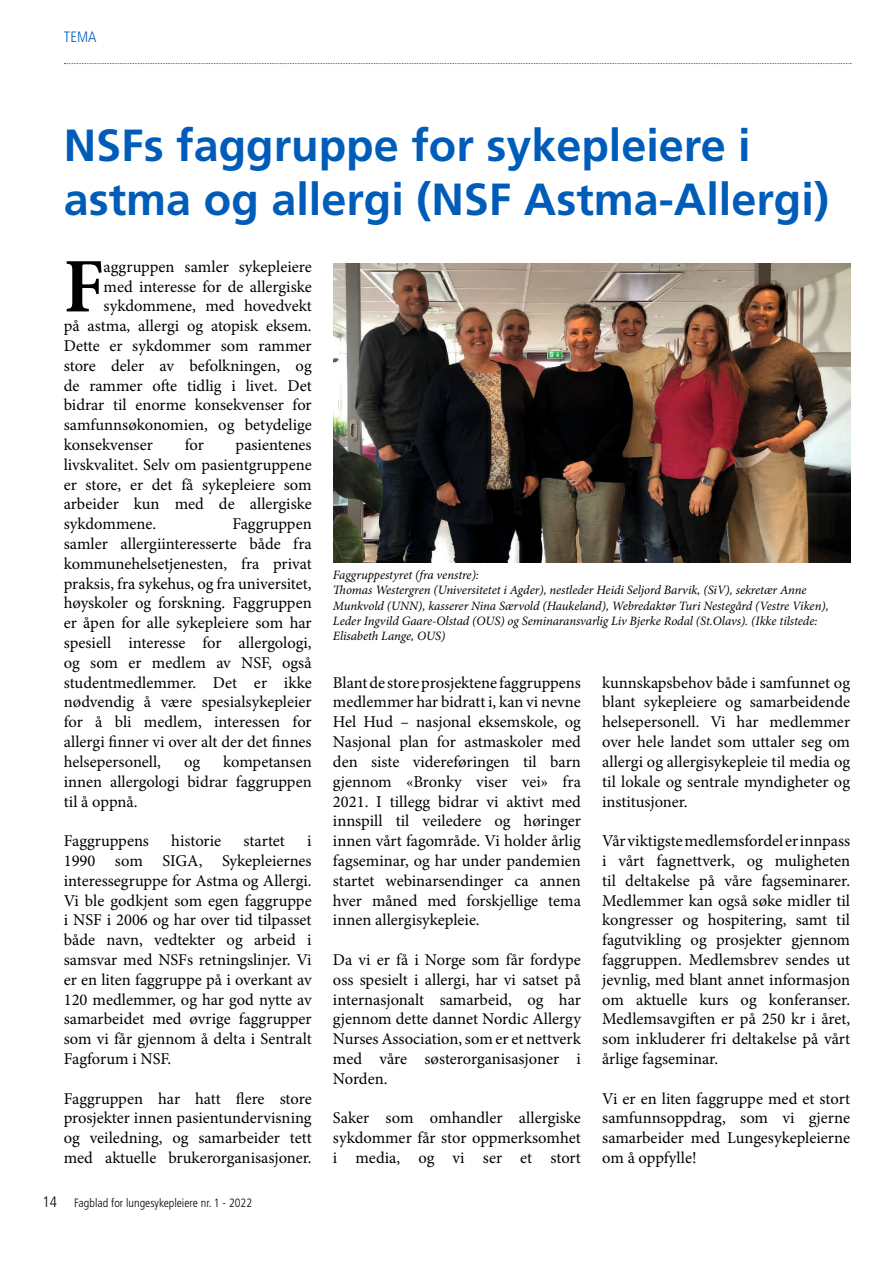
<style>
.page{position:relative;width:893px;height:1263px;background:#fff}
.page>*{position:absolute;margin:0;border:0;box-sizing:border-box;transform-origin:0 0}
.t1{font:700 condensed 78.15px "Minion Pro";color:#000}
.t2{font:700 45px/54px "Frutiger LT Std";color:#005cb9}
.t3{font:16.5px/19.8px "Minion Pro";color:#000;text-align:justify}
.t4{font:300 condensed 15px "Frutiger LT Std";color:#005cb9}
.t5{font:300 condensed 15px "Frutiger LT Std";color:#000}
.t6{font:italic 12.75px/15.3px "Minion Pro";letter-spacing:-.005em;color:#000}
.t7{font:300 condensed 12px "Frutiger LT Std";color:#000}
</style>
<div class="page">
<svg style="left:64px;top:63px;width:787px;height:1px"></svg>
<img style="left:333px;top:264px;width:517px;height:298px">
<p class="t4" style="left:64px;top:28px;width:34px">TEMA</p>
<h2 class="t2" style="left:64px;top:119px;width:767px">NSFs faggruppe for sykepleiere i astma og allergi (NSF Astma-Allergi)</h2>
<h1 class="t1" style="left:64px;top:233px;width:41px">F</h1>
<p class="t3" style="left:104px;top:257px;width:210px">aggruppen samler sykepleiere</p>
<p class="t3" style="left:104px;top:277px;width:210px">med interesse for de allergiske</p>
<p class="t3" style="left:104px;top:296px;width:210px">sykdommene, med hovedvekt</p>
<p class="t3" style="left:64px;top:316px;width:249px">på astma, allergi og atopisk eksem.</p>
<p class="t3" style="left:64px;top:336px;width:249px">Dette er sykdommer som rammer</p>
<p class="t3" style="left:64px;top:356px;width:249px">store deler av befolkningen, og</p>
<p class="t3" style="left:64px;top:376px;width:249px">de rammer ofte tidlig i livet. Det</p>
<p class="t3" style="left:64px;top:395px;width:249px">bidrar til enorme konsekvenser for</p>
<p class="t3" style="left:64px;top:415px;width:249px">samfunnsøkonomien, og betydelige</p>
<p class="t3" style="left:64px;top:435px;width:91px">konsekvenser</p>
<p class="t3" style="left:185px;top:435px;width:21px">for</p>
<p class="t3" style="left:64px;top:435px;width:249px;text-indent:172px">pasientenes livskvalitet. Selv om pasientgruppene er store, er det få sykepleiere som arbeider kun med de allergiske sykdommene.</p>
<p class="t3" style="left:64px;top:514px;width:249px;text-indent:169px">Faggruppen samler allergiinteresserte både fra kommunehelsetjenesten, fra privat praksis, fra sykehus, og fra universitet, høyskoler og forskning. Faggruppen er åpen for alle sykepleiere som har spesiell interesse for allergologi, og som er medlem av NSF, også studentmedlemmer. Det er ikke nødvendig å være spesialsykepleier for å bli medlem, interessen for allergi finner vi over alt der det finnes helsepersonell,</p>
<p class="t3" style="left:64px;top:752px;width:249px;text-indent:159px">kompetansen innen allergologi bidrar faggruppen til å oppnå.</p>
<p class="t3" style="left:64px;top:831px;width:87px">Faggruppens</p>
<p class="t3" style="left:171px;top:831px;width:51px">historie</p>
<p class="t3" style="left:244px;top:831px;width:43px">startet</p>
<p class="t3" style="left:184px;top:752px;width:18px">og</p>
<p class="t3" style="left:64px;top:831px;width:249px;text-indent:244px">i 1990 som SIGA, Sykepleiernes interessegruppe for Astma og Allergi.<br>Vi ble godkjent som egen faggruppe i NSF i 2006 og har over tid tilpasset både navn, vedtekter og arbeid i samsvar med NSFs retningslinjer. Vi er en liten faggruppe på i overkant av 120 medlemmer, og har god nytte av samarbeidet med øvrige faggrupper som vi får gjennom å delta i Sentralt Fagforum i NSF.</p>
<p class="t3" style="left:64px;top:1088px;width:249px">Faggruppen har hatt flere store prosjekter innen pasientundervisning og veiledning, og samarbeider tett med aktuelle brukerorganisasjoner.</p>
<p class="t5" style="left:43px;top:1193px;width:16px">14</p>
<p class="t7" style="left:74px;top:1196px;width:179px">Fagblad for lungesykepleiere nr. 1 - 2022</p>
<p class="t6" style="left:333px;top:567px;width:497px">Faggruppestyret (fra venstre):<br>Thomas Westergren (Universitetet i Agder), nestleder Heidi Seljord Barvik, (SiV), sekretær Anne Munkvold (UNN), kasserer Nina Særvold (Haukeland), Webredaktør Turi Nestegård (Vestre Viken), Leder Ingvild Gaare-Olstad (OUS) og Seminaransvarlig Liv Bjerke Rodal (St.Olavs). (Ikke tilstede:<br>Elisabeth Lange, OUS)</p>
<p class="t3" style="left:333px;top:673px;width:249px">Blant de store prosjektene faggruppens medlemmer har bidratt i, kan vi nevne Hel Hud – nasjonal eksemskole, og Nasjonal plan for astmaskoler med den siste videreføringen til barn gjennom «Bronky viser vei» fra 2021. I tillegg bidrar vi aktivt med innspill til veiledere og høringer innen vårt fagområde. Vi holder årlig fagseminar, og har under pandemien startet webinarsendinger ca annen hver måned med forskjellige tema innen allergisykepleie.</p>
<p class="t3" style="left:333px;top:950px;width:249px">Da vi er få i Norge som får fordype oss spesielt i allergi, har vi satset på internasjonalt samarbeid, og har gjennom dette dannet Nordic Allergy Nurses Association, som er et nettverk med våre søsterorganisasjoner i Norden.</p>
<p class="t3" style="left:333px;top:1108px;width:249px">Saker som omhandler allergiske sykdommer får stor oppmerksomhet i media, og vi ser et stort</p>
<p class="t3" style="left:602px;top:673px;width:249px">kunnskapsbehov både i samfunnet og blant sykepleiere og samarbeidende helsepersonell. Vi har medlemmer over hele landet som uttaler seg om allergi og allergisykepleie til media og til lokale og sentrale myndigheter og institusjoner.</p>
<p class="t3" style="left:602px;top:831px;width:249px">Vår viktigste medlemsfordel er innpass i vårt fagnettverk, og muligheten til deltakelse på våre fagseminarer.<br>Medlemmer kan også søke midler til kongresser og hospitering, samt til fagutvikling og prosjekter gjennom faggruppen. Medlemsbrev sendes ut jevnlig, med blant annet informasjon om aktuelle kurs og konferanser.<br>Medlemsavgiften er på 250 kr i året, som inkluderer fri deltakelse på vårt årlige fagseminar.</p>
<p class="t3" style="left:602px;top:1088px;width:249px">Vi er en liten faggruppe med et stort samfunnsoppdrag, som vi gjerne samarbeider med Lungesykepleierne om å oppfylle!</p>
</div>
